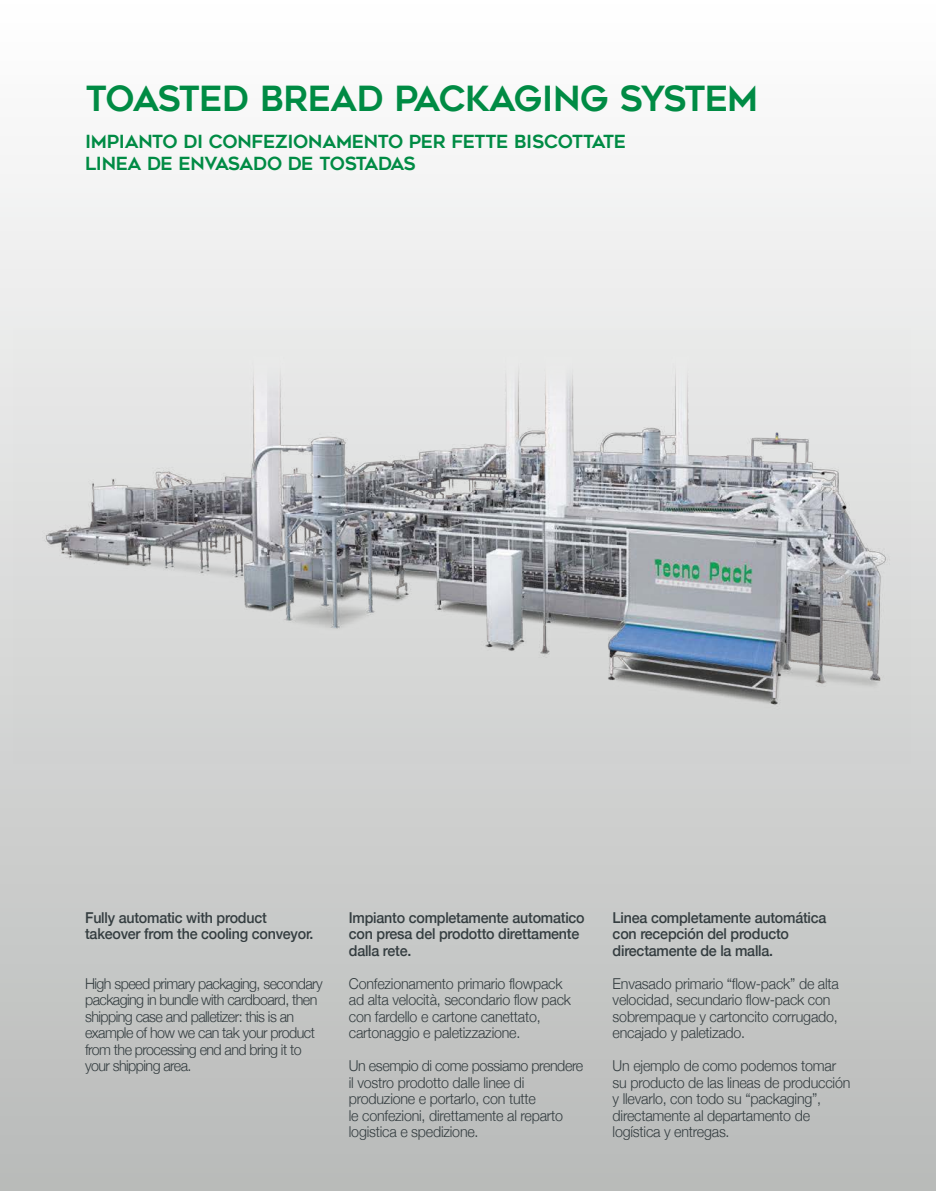
<style>
.page{position:relative;width:936px;height:1191px;background:#fff}
.page>*{position:absolute;margin:0;border:0;box-sizing:border-box;transform-origin:0 0}
.t1{font:34.5px "Geometos";letter-spacing:-.03em;color:#008b44}
.t2{font:18px/21.6px "Geometos";letter-spacing:-.015em;color:#008b44}
.t3{font:300 15px/16.5px "Helvetica Neue";letter-spacing:-.015em;color:#343d40;scale:.95 1}
.t4{font:500 15px/16.5px "Helvetica Neue";letter-spacing:-.015em;color:#343d40;scale:.95 1}
.t5{font:300 15px/16.5px "Helvetica Neue";letter-spacing:-.04em;color:#343d40;scale:.95 1}
</style>
<div class="page">
<div style="left:0;top:0;width:935px;height:1191px;background:linear-gradient(to bottom,#fefefe,#b8bab9)"></div>
<img style="left:14px;top:329px;width:896px;height:434px">
<h1 class="t1" style="left:85px;top:79px;width:674px">TOASTED BREAD PACKAGING SYSTEM</h1>
<p class="t2" style="left:85px;top:131px;width:542px">IMPIANTO DI CONFEZIONAMENTO PER FETTE BISCOTTATE<br>LINEA DE ENVASADO DE TOSTADAS</p>
<p class="t4" style="left:85px;top:907px;width:242px">Fully automatic with product takeover from the cooling conveyor.</p>
<p class="t5" style="left:85px;top:974px;width:252px">High speed primary packaging, secondary packaging in bundle with cardboard, then shipping case and palletizer: this is an example of how we can tak your product from the processing end and bring it to your shipping area.</p>
<p class="t4" style="left:349px;top:907px;width:250px">Impianto completamente automatico con presa del prodotto direttamente dalla rete.</p>
<p class="t3" style="left:349px;top:974px;width:235px">Confezionamento primario flowpack ad alta velocità, secondario flow pack con fardello e cartone canettato, cartonaggio e paletizzazione.</p>
<p class="t3" style="left:349px;top:1056px;width:248px">Un esempio di come possiamo prendere il vostro prodotto dalle linee di produzione e portarlo, con tutte<br>le confezioni, direttamente al reparto logistica e spedizione.</p>
<p class="t4" style="left:612px;top:907px;width:226px">Linea completamente automática con recepción del producto directamente de la malla.</p>
<p class="t3" style="left:612px;top:974px;width:240px">Envasado primario “flow-pack” de alta velocidad, secundario flow-pack con sobrempaque y cartoncito corrugado, encajado y paletizado.</p>
<p class="t3" style="left:612px;top:1056px;width:252px">Un ejemplo de como podemos tomar su producto de las lineas de producción y llevarlo, con todo su “packaging”, directamente al departamento de logística y entregas.</p>
</div>
